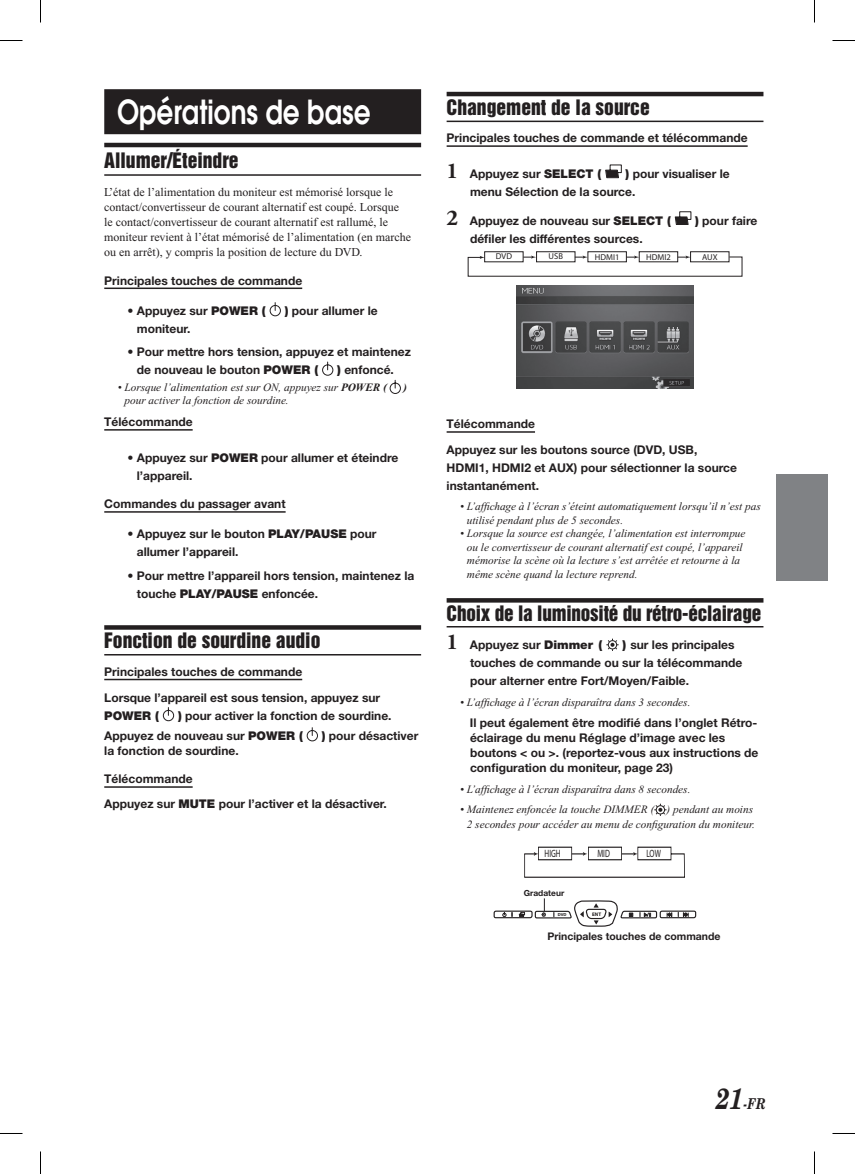
<style>
.page{position:relative;width:855px;height:1174px;background:#fff}
.page>*{position:absolute;margin:0;border:0;box-sizing:border-box;transform-origin:0 0}
.t1{font:600 33px "Avant Garde";color:#fff;scale:.8 1}
.t2{font:19.5px "Helvetica Inserat LT Std";color:#231f20}
.t3{font:italic 700 15px "New Century Schlbk";color:#231f20;scale:.8 1}
.t4{font:700 12px/18px "Helvetica Neue";color:#231f20}
.t5{font:12px/15px "Times";color:#231f20}
.t6{font:900 12px "Helvetica Neue";color:#231f20}
.t7{font:italic 11.25px/13.5px "Times New Roman";color:#231f20}
.t8{font:italic 700 11.25px "Times";color:#231f20}
.t9{font:10.65px "Myriad";color:#231f20;scale:.69 1}
.t10{font:700 10.5px "Helvetica Neue";color:#231f20}
.t11{font:8.55px "Myriad";color:#231f20}
.t12{font:700 8.4px "Helvetica Neue";color:#231f20}
.t13{font:700 5.1px "Myriad Pro";color:#231f20}
.t14{font:700 4.35px "Myriad Pro";color:#231f20}
.s1{font-weight:900}
.s2{font-family:"Times";font-weight:700}
.s3{font-family:"Adobe Garamond Pro";font-size:22.5px}
.s4{font-size:30px}
</style>
<div class="page">
<hr style="left:447px;top:92px;width:316px;height:4px;background:#231f20">
<hr style="left:447px;top:121px;width:316px;height:1px;background:#231f20">
<hr style="left:447px;top:145px;width:301px;height:2px;background:#231f20">
<hr style="left:447px;top:431px;width:88px;height:2px;background:#231f20">
<svg style="left:447px;top:598px;width:316px;height:4px"></svg>
<hr style="left:447px;top:626px;width:316px;height:1px;background:#231f20">
<svg style="left:605px;top:164px;width:17px;height:14px"></svg>
<svg style="left:675px;top:211px;width:16px;height:14px"></svg>
<svg style="left:468px;top:251px;width:274px;height:25px"></svg>
<img style="left:517px;top:286px;width:176px;height:103px">
<svg style="left:606px;top:638px;width:13px;height:13px"></svg>
<svg style="left:654px;top:803px;width:13px;height:13px"></svg>
<svg style="left:524px;top:847px;width:161px;height:30px"></svg>
<svg style="left:494px;top:898px;width:202px;height:29px"></svg>
<div style="left:104px;top:89px;width:317px;height:45px;background:#231f20"></div>
<hr style="left:104px;top:143px;width:317px;height:4px;background:#231f20">
<hr style="left:104px;top:174px;width:317px;height:2px;background:#231f20">
<hr style="left:104px;top:287px;width:198px;height:2px;background:#231f20">
<hr style="left:104px;top:429px;width:89px;height:2px;background:#231f20">
<hr style="left:104px;top:511px;width:182px;height:2px;background:#231f20">
<div style="left:104px;top:625px;width:317px;height:5px;background:#231f20"></div>
<hr style="left:104px;top:654px;width:317px;height:1px;background:#231f20">
<hr style="left:104px;top:679px;width:198px;height:1px;background:#231f20">
<hr style="left:104px;top:786px;width:89px;height:2px;background:#231f20">
<svg style="left:269px;top:302px;width:12px;height:15px"></svg>
<svg style="left:322px;top:361px;width:12px;height:15px"></svg>
<svg style="left:389px;top:379px;width:12px;height:15px"></svg>
<svg style="left:163px;top:707px;width:11px;height:14px"></svg>
<svg style="left:306px;top:727px;width:12px;height:14px"></svg>
<div style="left:776px;top:474px;width:52px;height:107px;background:#808285"></div>
<svg style="left:0;top:40px;width:22px;height:1px"></svg>
<svg style="left:832px;top:40px;width:23px;height:1px"></svg>
<svg style="left:0;top:1133px;width:22px;height:1px"></svg>
<svg style="left:832px;top:1133px;width:23px;height:1px"></svg>
<svg style="left:40px;top:0;width:1px;height:22px"></svg>
<svg style="left:40px;top:1151px;width:1px;height:23px"></svg>
<svg style="left:814px;top:0;width:1px;height:22px"></svg>
<svg style="left:814px;top:1151px;width:1px;height:23px"></svg>
<h1 class="t1" style="left:117px;top:90px;width:318px">Opérations de base</h1>
<h2 class="t2" style="left:104px;top:149px;width:136px">Allumer/Éteindre</h2>
<p class="t5" style="left:104px;top:185px;width:308px">L’état de l’alimentation du moniteur est mémorisé lorsque le contact/convertisseur de courant alternatif est coupé. Lorsque<br>le contact/convertisseur de courant alternatif est rallumé, le moniteur revient à l’état mémorisé de l’alimentation (en marche ou en arrêt), y compris la position de lecture du DVD.</p>
<p class="t4" style="left:104px;top:271px;width:199px">Principales touches de commande</p>
<p class="t4" style="left:127px;top:301px;width:140px">• Appuyez sur <span class="s1">POWER (</span></p>
<p class="t4" style="left:285px;top:301px;width:94px"><span class="s1">)</span> pour allumer le</p>
<p class="t4" style="left:137px;top:319px;width:55px">moniteur.</p>
<p class="t4" style="left:137px;top:342px;width:276px;text-indent:-9px">• Pour mettre hors tension, appuyez et maintenez de nouveau le bouton <span class="s1">POWER (</span></p>
<p class="t4" style="left:337px;top:360px;width:58px"><span class="s1">)</span> enfoncé.</p>
<p class="t7" style="left:118px;top:380px;width:271px">• Lorsque l’alimentation est sur ON, appuyez sur <span class="s2">POWER (</span></p>
<p class="t8" style="left:404px;top:381px;width:5px">)</p>
<p class="t7" style="left:124px;top:394px;width:166px">pour activer la fonction de sourdine.</p>
<p class="t4" style="left:104px;top:412px;width:90px">Télécommande</p>
<p class="t4" style="left:137px;top:448px;width:263px;text-indent:-9px">• Appuyez sur <span class="s1">POWER</span> pour allumer et éteindre l’appareil.</p>
<p class="t4" style="left:104px;top:495px;width:183px">Commandes du passager avant</p>
<p class="t4" style="left:137px;top:525px;width:241px;text-indent:-9px">• Appuyez sur le bouton <span class="s1">PLAY/PAUSE</span> pour allumer l’appareil.</p>
<p class="t4" style="left:137px;top:566px;width:279px;text-indent:-9px">• Pour mettre l’appareil hors tension, maintenez la touche <span class="s1">PLAY/PAUSE</span> enfoncée.</p>
<h2 class="t2" style="left:104px;top:629px;width:218px">Fonction de sourdine audio</h2>
<p class="t4" style="left:104px;top:658px;width:277px;line-height:25.8px">Principales touches de commande<br>Lorsque l’appareil est sous tension, appuyez sur</p>
<p class="t6" style="left:104px;top:708px;width:56px">POWER (</p>
<p class="t4" style="left:104px;top:705px;width:289px;line-height:20.1px;text-indent:74px"><span class="s1">)</span> pour activer la fonction de sourdine.<br>Appuyez de nouveau sur <span class="s1">POWER (</span></p>
<p class="t4" style="left:322px;top:726px;width:98px"><span class="s1">)</span> pour désactiver</p>
<p class="t4" style="left:104px;top:741px;width:136px">la fonction de sourdine.</p>
<p class="t4" style="left:104px;top:766px;width:284px;line-height:24.8px">Télécommande<br>Appuyez sur <span class="s1">MUTE</span> pour l’activer et la désactiver.</p>
<h2 class="t2" style="left:447px;top:95px;width:205px">Changement de la source</h2>
<p class="t4" style="left:447px;top:129px;width:303px">Principales touches de commande et télécommande</p>
<p class="t4" style="left:447px;top:164px;width:156px"><span class="s3">1</span> Appuyez sur <span class="s1">SELECT (</span></p>
<p class="t4" style="left:470px;top:164px;width:261px;text-indent:156px"><span class="s1">)</span> pour visualiser le menu Sélection de la source.</p>
<p class="t4" style="left:447px;top:211px;width:226px"><span class="s3">2</span> Appuyez de nouveau sur <span class="s1">SELECT (</span></p>
<p class="t4" style="left:695px;top:211px;width:64px"><span class="s1">)</span> pour faire</p>
<p class="t4" style="left:470px;top:229px;width:174px">défiler les différentes sources.</p>
<p class="t11" style="left:496px;top:252px;width:18px">DVD</p>
<p class="t11" style="left:549px;top:252px;width:16px">USB</p>
<p class="t11" style="left:595px;top:253px;width:26px">HDMI1</p>
<p class="t11" style="left:646px;top:253px;width:26px">HDMI2</p>
<p class="t11" style="left:702px;top:253px;width:17px">AUX</p>
<p class="t4" style="left:447px;top:411px;width:252px;line-height:25.8px">Télécommande<br>Appuyez sur les boutons source (DVD, USB,</p>
<p class="t4" style="left:447px;top:458px;width:292px">HDMI1, HDMI2 et AUX) pour sélectionner la source instantanément.</p>
<p class="t7" style="left:467px;top:500px;width:295px;text-indent:-7px">• L’affichage à l’écran s’éteint automatiquement lorsqu’il n’est pas utilisé pendant plus de 5 secondes.</p>
<p class="t7" style="left:467px;top:527px;width:280px;text-indent:-7px">• Lorsque la source est changée, l’alimentation est interrompue ou le convertisseur de courant alternatif est coupé, l’appareil mémorise la scène où la lecture s’est arrêtée et retourne à la même scène quand la lecture reprend.</p>
<h2 class="t2" style="left:447px;top:601px;width:316px">Choix de la luminosité du rétro-éclairage</h2>
<p class="t4" style="left:447px;top:636px;width:157px"><span class="s3">1</span> Appuyez sur <span class="s1">Dimmer (</span></p>
<p class="t4" style="left:470px;top:636px;width:274px;text-indent:153px"><span class="s1">)</span> sur les principales touches de commande ou sur la télécommande pour alterner entre Fort/Moyen/Faible.</p>
<p class="t7" style="left:460px;top:695px;width:232px">• L’affichage à l’écran disparaîtra dans 3 secondes.</p>
<p class="t4" style="left:470px;top:715px;width:290px;line-height:15px">Il peut également être modifié dans l’onglet Rétro&shy;éclairage du menu Réglage d’image avec les boutons &lt; ou &gt;. (reportez-vous aux instructions de configuration du moniteur, page 23)</p>
<p class="t7" style="left:460px;top:782px;width:232px">• L’affichage à l’écran disparaîtra dans 8 secondes.</p>
<p class="t7" style="left:460px;top:802px;width:296px;line-height:15px;text-align:center">• Maintenez enfoncée la touche DIMMER ( ) pendant au moins<br>2 secondes pour accéder au menu de configuration du moniteur.</p>
<p class="t9" style="left:545px;top:848px;width:25px">HIGH</p>
<p class="t9" style="left:597px;top:848px;width:20px">MID</p>
<p class="t9" style="left:646px;top:848px;width:23px">LOW</p>
<p class="t12" style="left:524px;top:887px;width:42px">Gradateur</p>
<p class="t10" style="left:547px;top:929px;width:175px">Principales touches de commande</p>
<p class="t14" style="left:558px;top:912px;width:10px">DVD</p>
<p class="t13" style="left:592px;top:911px;width:11px">ENT</p>
<p class="t3" style="left:716px;top:1093px;width:63px"><span class="s4">21</span>-FR</p>
</div>
